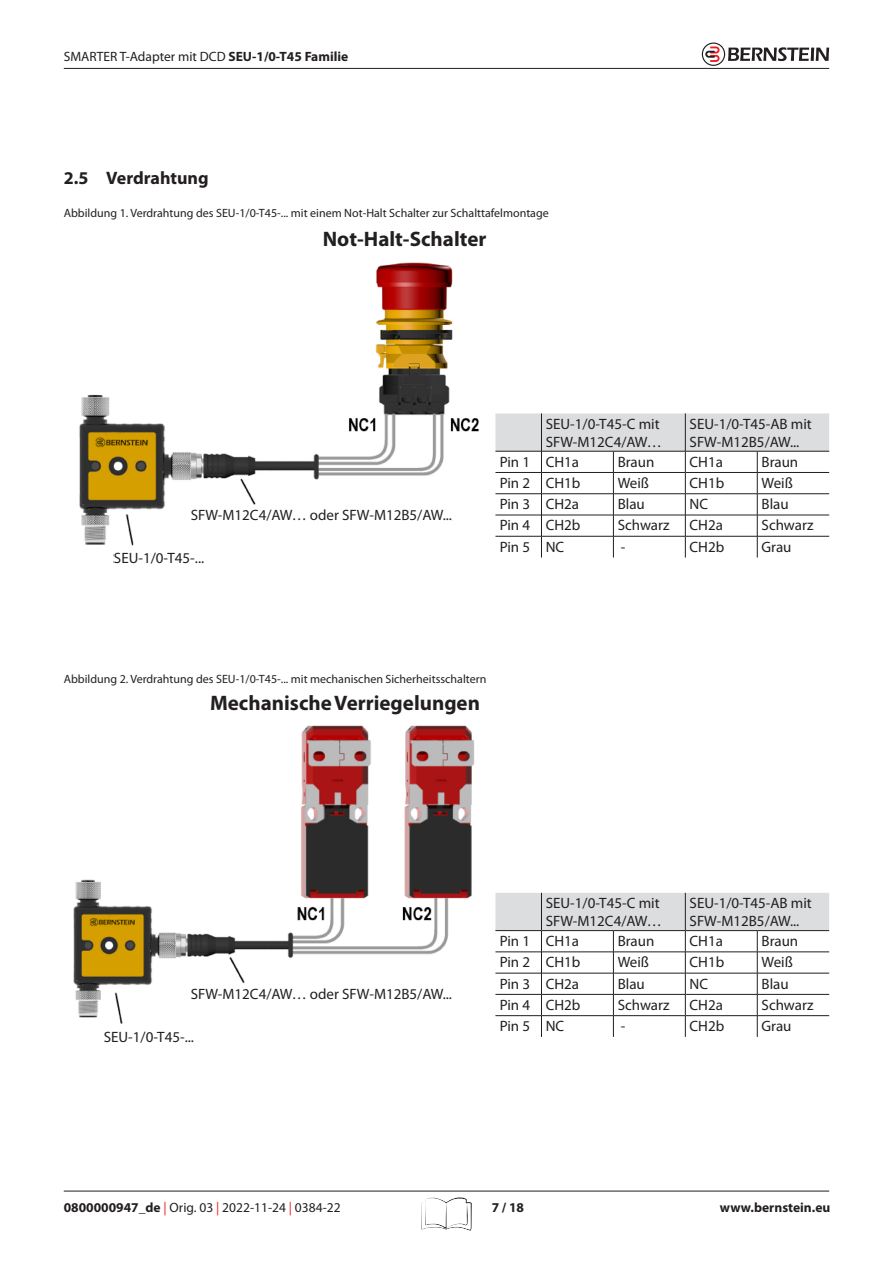
<style>
.page{position:relative;width:893px;height:1263px;background:#fff}
.page>*{position:absolute;margin:0;border:0;box-sizing:border-box;transform-origin:0 0}
.t1{font:700 21px "Myriad Pro";color:#231f20}
.t2{font:700 18px "Myriad Pro";color:#231f20}
.t3{font:15px/18px "Myriad Pro";color:#231f20}
.t4{font:13.5px "Myriad Pro";color:#231f20}
.t5{font:700 13.5px "Myriad Pro";color:#231f20}
.t6{font:12px "Myriad Pro";color:#231f20}
.s1{font-weight:700}
.s2{color:#ee1d23}
</style>
<div class="page">
<hr style="left:64px;top:1191px;width:765px;height:1px;background:#231f20">
<hr style="left:64px;top:68px;width:765px;height:1px;background:#231f20">
<svg style="left:702px;top:43px;width:127px;height:23px"></svg>
<svg style="left:421px;top:1197px;width:51px;height:34px"></svg>
<img style="left:79px;top:262px;width:400px;height:301px">
<img style="left:73px;top:725px;width:402px;height:318px">
<svg style="left:495px;top:413px;width:334px;height:144px"></svg>
<hr style="left:685px;top:413px;width:1px;height:38px;background:#231f20">
<svg style="left:495px;top:893px;width:334px;height:144px"></svg>
<hr style="left:685px;top:893px;width:1px;height:37px;background:#231f20">
<div style="left:191px;top:509px;width:261px;height:14px;background:#fff"></div>
<div style="left:191px;top:987px;width:261px;height:15px;background:#fff"></div>
<div style="left:114px;top:551px;width:90px;height:12px;background:#fff"></div>
<div style="left:104px;top:1030px;width:90px;height:12px;background:#fff"></div>
<p class="t4" style="left:64px;top:48px;width:286px">SMARTER T-Adapter mit DCD <span class="s1">SEU-1/0-T45 Familie</span></p>
<p class="t2" style="left:64px;top:166px;width:146px">2.5 Verdrahtung</p>
<p class="t6" style="left:64px;top:206px;width:486px">Abbildung 1. Verdrahtung des SEU-1/0-T45-... mit einem Not-Halt Schalter zur Schalttafelmontage</p>
<h1 class="t1" style="left:323px;top:225px;width:165px">Not-Halt-Schalter</h1>
<p class="t3" style="left:191px;top:506px;width:263px">SFW-M12C4/AW… oder SFW-M12B5/AW...</p>
<p class="t3" style="left:114px;top:548px;width:92px">SEU-1/0-T45-...</p>
<p class="t3" style="left:546px;top:415px;width:118px">SEU-1/0-T45-C mit<br>SFW-M12C4/AW…</p>
<p class="t3" style="left:690px;top:415px;width:124px">SEU-1/0-T45-AB mit<br>SFW-M12B5/AW...</p>
<p class="t3" style="left:500px;top:452px;width:81px">Pin 1 CH1a</p>
<p class="t3" style="left:618px;top:452px;width:38px">Braun</p>
<p class="t3" style="left:690px;top:452px;width:35px">CH1a</p>
<p class="t3" style="left:761px;top:452px;width:38px">Braun</p>
<p class="t3" style="left:500px;top:474px;width:82px">Pin 2 CH1b</p>
<p class="t3" style="left:618px;top:474px;width:33px">Weiß</p>
<p class="t3" style="left:690px;top:474px;width:36px">CH1b</p>
<p class="t3" style="left:761px;top:474px;width:33px">Weiß</p>
<p class="t3" style="left:500px;top:495px;width:81px">Pin 3 CH2a</p>
<p class="t3" style="left:618px;top:495px;width:29px">Blau</p>
<p class="t3" style="left:690px;top:495px;width:20px">NC</p>
<p class="t3" style="left:761px;top:495px;width:29px">Blau</p>
<p class="t3" style="left:500px;top:516px;width:82px">Pin 4 CH2b</p>
<p class="t3" style="left:618px;top:516px;width:54px">Schwarz</p>
<p class="t3" style="left:690px;top:516px;width:35px">CH2a</p>
<p class="t3" style="left:761px;top:516px;width:54px">Schwarz</p>
<p class="t3" style="left:500px;top:537px;width:66px">Pin 5 NC</p>
<p class="t3" style="left:621px;top:537px;width:6px">-</p>
<p class="t3" style="left:690px;top:537px;width:36px">CH2b</p>
<p class="t3" style="left:761px;top:537px;width:32px">Grau</p>
<p class="t6" style="left:64px;top:671px;width:424px">Abbildung 2. Verdrahtung des SEU-1/0-T45-... mit mechanischen Sicherheitsschaltern</p>
<h1 class="t1" style="left:210px;top:689px;width:271px">Mechanische Verriegelungen</h1>
<p class="t3" style="left:191px;top:984px;width:263px">SFW-M12C4/AW… oder SFW-M12B5/AW...</p>
<p class="t3" style="left:104px;top:1027px;width:92px">SEU-1/0-T45-...</p>
<p class="t3" style="left:546px;top:894px;width:118px">SEU-1/0-T45-C mit<br>SFW-M12C4/AW…</p>
<p class="t3" style="left:690px;top:894px;width:124px">SEU-1/0-T45-AB mit<br>SFW-M12B5/AW...</p>
<p class="t3" style="left:500px;top:932px;width:81px">Pin 1 CH1a</p>
<p class="t3" style="left:618px;top:932px;width:38px">Braun</p>
<p class="t3" style="left:690px;top:932px;width:35px">CH1a</p>
<p class="t3" style="left:761px;top:932px;width:38px">Braun</p>
<p class="t3" style="left:500px;top:953px;width:82px">Pin 2 CH1b</p>
<p class="t3" style="left:618px;top:953px;width:33px">Weiß</p>
<p class="t3" style="left:690px;top:953px;width:36px">CH1b</p>
<p class="t3" style="left:761px;top:953px;width:33px">Weiß</p>
<p class="t3" style="left:500px;top:974px;width:81px">Pin 3 CH2a</p>
<p class="t3" style="left:618px;top:974px;width:29px">Blau</p>
<p class="t3" style="left:690px;top:974px;width:20px">NC</p>
<p class="t3" style="left:761px;top:974px;width:29px">Blau</p>
<p class="t3" style="left:500px;top:995px;width:82px">Pin 4 CH2b</p>
<p class="t3" style="left:618px;top:995px;width:54px">Schwarz</p>
<p class="t3" style="left:690px;top:995px;width:35px">CH2a</p>
<p class="t3" style="left:761px;top:995px;width:54px">Schwarz</p>
<p class="t3" style="left:500px;top:1017px;width:66px">Pin 5 NC</p>
<p class="t3" style="left:621px;top:1017px;width:6px">-</p>
<p class="t3" style="left:690px;top:1017px;width:36px">CH2b</p>
<p class="t3" style="left:761px;top:1017px;width:32px">Grau</p>
<p class="t4" style="left:64px;top:1199px;width:278px"><span class="s1">0800000947_de</span> <span class="s2">|</span> Orig. 03 <span class="s2">|</span> 2022-11-24 <span class="s2">|</span> 0384-22</p>
<p class="t5" style="left:492px;top:1198px;width:34px">7 / 18</p>
<p class="t5" style="left:720px;top:1198px;width:112px">www.bernstein.eu</p>
</div>
